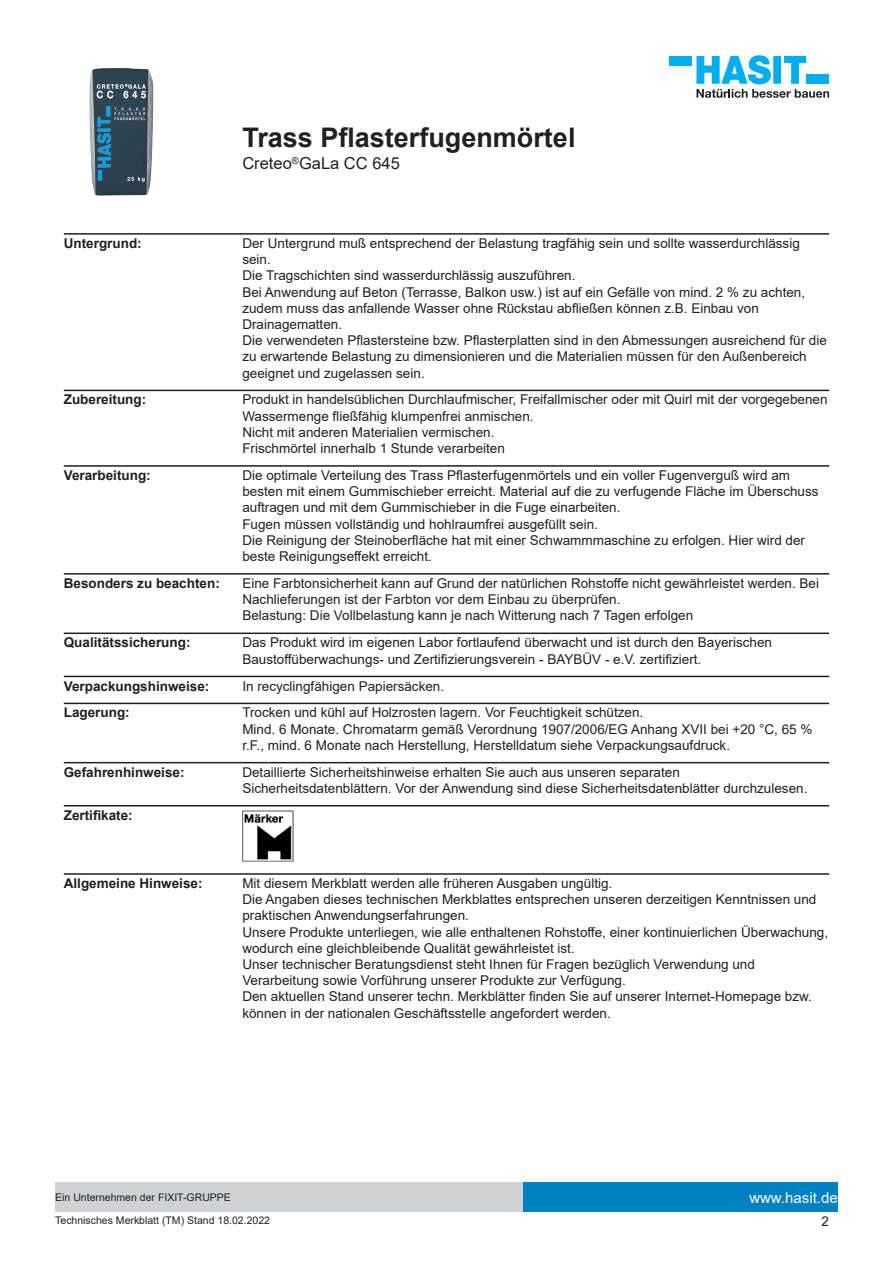
<style>
.page{position:relative;width:893px;height:1263px;background:#fff}
.page>*{position:absolute;margin:0;border:0;box-sizing:border-box;transform-origin:0 0}
.t1{font:700 27px "Arial";color:#231f20}
.t2{font:16.5px "Arial";color:#231f20}
.t3{font:15px "Arial";color:#fff}
.t4{font:13.5px/16.2px "Arial";color:#231f20}
.t5{font:700 13.5px "Arial";color:#231f20}
.t6{font:10.5px "Arial";color:#231f20}
</style>
<div class="page">
<img style="left:89px;top:68px;width:65px;height:128px">
<div style="left:669px;top:56px;width:23px;height:10px;background:#00aeef"></div>
<svg style="left:696px;top:55px;width:133px;height:43px"></svg>
<div style="left:523px;top:1182px;width:315px;height:30px;background:#0081c3"></div>
<div style="left:55px;top:1182px;width:468px;height:30px;background:#d1d2d4"></div>
<hr style="left:64px;top:233px;width:765px;height:2px;background:#231f20">
<hr style="left:64px;top:390px;width:765px;height:1px;background:#231f20">
<hr style="left:64px;top:465px;width:765px;height:2px;background:#231f20">
<hr style="left:64px;top:573px;width:765px;height:2px;background:#231f20">
<hr style="left:64px;top:632px;width:765px;height:2px;background:#231f20">
<hr style="left:64px;top:676px;width:765px;height:1px;background:#231f20">
<hr style="left:64px;top:703px;width:765px;height:1px;background:#231f20">
<hr style="left:64px;top:762px;width:765px;height:1px;background:#231f20">
<hr style="left:64px;top:805px;width:765px;height:1px;background:#231f20">
<img style="left:242px;top:810px;width:51px;height:51px">
<hr style="left:64px;top:873px;width:765px;height:2px;background:#231f20">
<h1 class="t1" style="left:242px;top:119px;width:335px">Trass Pflasterfugenmörtel</h1>
<p class="t2" style="left:242px;top:152px;width:159px">Creteo<sup>®</sup>GaLa CC 645</p>
<p class="t5" style="left:64px;top:234px;width:79px">Untergrund:</p>
<p class="t4" style="left:242px;top:235px;width:586px">Der Untergrund muß entsprechend der Belastung tragfähig sein und sollte wasserdurchlässig sein.<br>Die Tragschichten sind wasserdurchlässig auszuführen.<br>Bei Anwendung auf Beton (Terrasse, Balkon usw.) ist auf ein Gefälle von mind. 2 % zu achten, zudem muss das anfallende Wasser ohne Rückstau abfließen können z.B. Einbau von Drainagematten.<br>Die verwendeten Pflastersteine bzw. Pflasterplatten sind in den Abmessungen ausreichend für die zu erwartende Belastung zu dimensionieren und die Materialien müssen für den Außenbereich geeignet und zugelassen sein.</p>
<p class="t5" style="left:64px;top:390px;width:84px">Zubereitung:</p>
<p class="t4" style="left:242px;top:392px;width:587px">Produkt in handelsüblichen Durchlaufmischer, Freifallmischer oder mit Quirl mit der vorgegebenen Wassermenge fließfähig klumpenfrei anmischen.<br>Nicht mit anderen Materialien vermischen.<br>Frischmörtel innerhalb 1 Stunde verarbeiten</p>
<p class="t5" style="left:64px;top:466px;width:89px">Verarbeitung:</p>
<p class="t4" style="left:242px;top:467px;width:578px">Die optimale Verteilung des Trass Pflasterfugenmörtels und ein voller Fugenverguß wird am besten mit einem Gummischieber erreicht. Material auf die zu verfugende Fläche im Überschuss auftragen und mit dem Gummischieber in die Fuge einarbeiten.<br>Fugen müssen vollständig und hohlraumfrei ausgefüllt sein.<br>Die Reinigung der Steinoberfläche hat mit einer Schwammmaschine zu erfolgen. Hier wird der beste Reinigungseffekt erreicht.</p>
<p class="t5" style="left:64px;top:574px;width:158px">Besonders zu beachten:</p>
<p class="t4" style="left:242px;top:575px;width:578px">Eine Farbtonsicherheit kann auf Grund der natürlichen Rohstoffe nicht gewährleistet werden. Bei<br>Nachlieferungen ist der Farbton vor dem Einbau zu überprüfen.<br>Belastung: Die Vollbelastung kann je nach Witterung nach 7 Tagen erfolgen</p>
<p class="t5" style="left:64px;top:633px;width:128px">Qualitätssicherung:</p>
<p class="t4" style="left:242px;top:634px;width:531px">Das Produkt wird im eigenen Labor fortlaufend überwacht und ist durch den Bayerischen<br>Baustoffüberwachungs- und Zertifizierungsverein - BAYBÜV - e.V. zertifiziert.</p>
<p class="t5" style="left:64px;top:676px;width:147px">Verpackungshinweise:</p>
<p class="t4" style="left:242px;top:678px;width:203px">In recyclingfähigen Papiersäcken.</p>
<p class="t5" style="left:64px;top:703px;width:68px">Lagerung:</p>
<p class="t4" style="left:242px;top:704px;width:572px">Trocken und kühl auf Holzrosten lagern. Vor Feuchtigkeit schützen.<br>Mind. 6 Monate. Chromatarm gemäß Verordnung 1907/2006/EG Anhang XVII bei +20 °C, 65 % r.F., mind. 6 Monate nach Herstellung, Herstelldatum siehe Verpackungsaufdruck.</p>
<p class="t5" style="left:64px;top:762px;width:122px">Gefahrenhinweise:</p>
<p class="t4" style="left:242px;top:764px;width:567px">Detaillierte Sicherheitshinweise erhalten Sie auch aus unseren separaten<br>Sicherheitsdatenblättern. Vor der Anwendung sind diese Sicherheitsdatenblätter durchzulesen.</p>
<p class="t5" style="left:64px;top:805px;width:71px">Zertifikate:</p>
<p class="t5" style="left:64px;top:874px;width:140px">Allgemeine Hinweise:</p>
<p class="t4" style="left:242px;top:875px;width:587px">Mit diesem Merkblatt werden alle früheren Ausgaben ungültig.<br>Die Angaben dieses technischen Merkblattes entsprechen unseren derzeitigen Kenntnissen und praktischen Anwendungserfahrungen.<br>Unsere Produkte unterliegen, wie alle enthaltenen Rohstoffe, einer kontinuierlichen Überwachung, wodurch eine gleichbleibende Qualität gewährleistet ist.<br>Unser technischer Beratungsdienst steht Ihnen für Fragen bezüglich Verwendung und Verarbeitung sowie Vorführung unserer Produkte zur Verfügung.<br>Den aktuellen Stand unserer techn. Merkblätter finden Sie auf unserer Internet-Homepage bzw. können in der nationalen Geschäftsstelle angefordert werden.</p>
<p class="t6" style="left:55px;top:1190px;width:177px">Ein Unternehmen der FIXIT-GRUPPE</p>
<p class="t3" style="left:749px;top:1187px;width:90px">www.hasit.de</p>
<p class="t6" style="left:55px;top:1213px;width:216px">Technisches Merkblatt (TM) Stand 18.02.2022</p>
<p class="t4" style="left:821px;top:1213px;width:9px">2</p>
</div>
